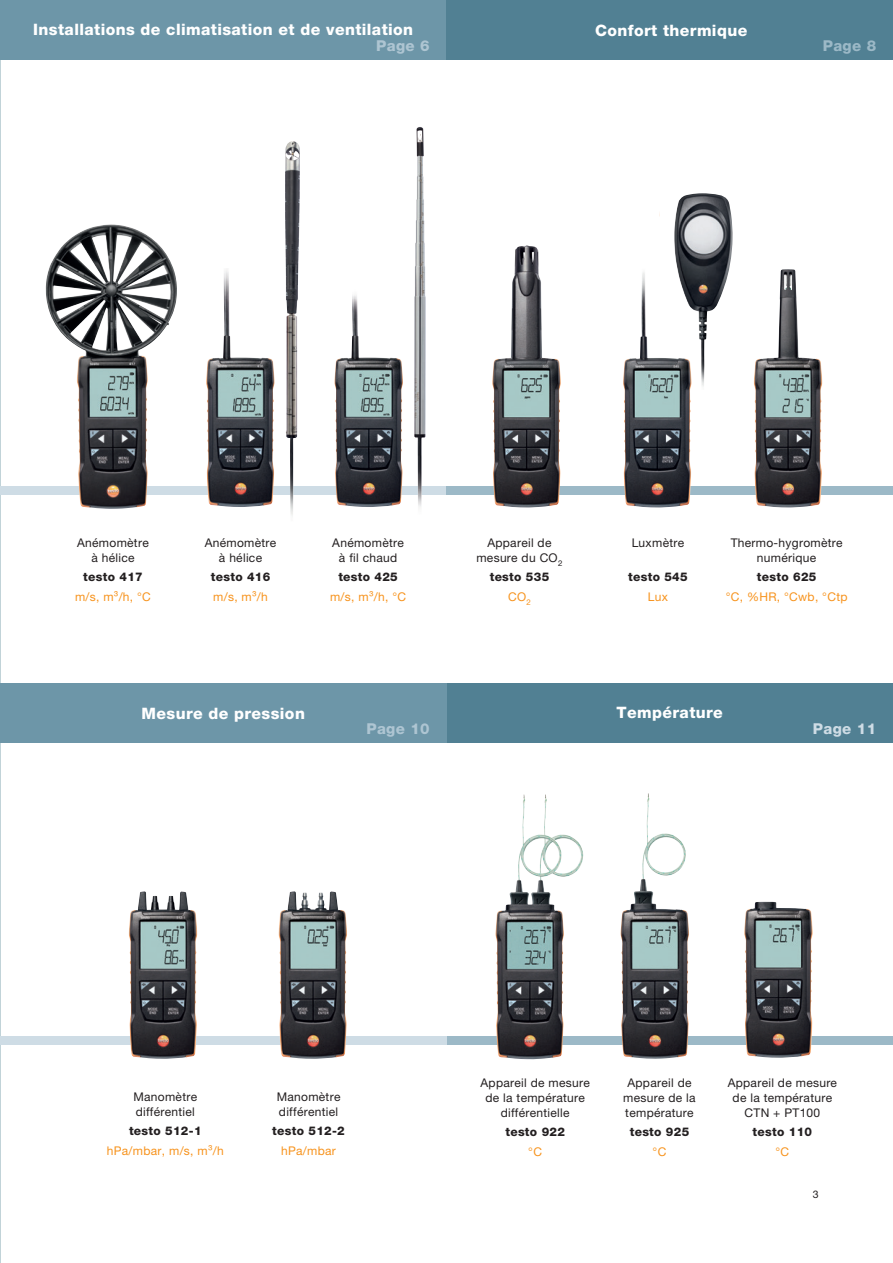
<style>
.page{position:relative;width:893px;height:1263px;background:#fff}
.page>*{position:absolute;margin:0;border:0;box-sizing:border-box;transform-origin:0 0}
.t1{font:800 15.75px "Helvetica Neue LTW1 G";letter-spacing:.025em;color:#fff}
.t2{font:800 15px "Helvetica Neue LTW1 G";letter-spacing:.025em;color:#aec5d2}
.t3{font:800 15px "Helvetica Neue LTW1 G";letter-spacing:.025em;color:#cedce5}
.t4{font:800 15px "Helvetica Neue LTW1 G";color:#9cb9c7}
.t5{font:12px/15px "Helvetica Neue LTW1 G";letter-spacing:.025em;color:#231f20;text-align:center}
.t6{font:800 12px/19.5px "Helvetica Neue LTW1 G";letter-spacing:.025em;color:#231f20;text-align:center}
.t7{font:12px "Helvetica Neue LTW1 G";letter-spacing:.025em;color:#f7931d}
.t8{font:10.5px "Helvetica Neue LTW1 G";color:#231f20}
.s1{font-weight:400;color:#f7931d}
</style>
<div class="page">
<div style="left:0;top:486px;width:446px;height:8px;background:#cedce5"></div>
<div style="left:446px;top:486px;width:447px;height:8px;background:#9cb9c7"></div>
<div style="left:0;top:0;width:446px;height:60px;background:#6d96a8"></div>
<div style="left:446px;top:0;width:447px;height:60px;background:#518093"></div>
<div style="left:446px;top:683px;width:447px;height:60px;background:#518093"></div>
<svg style="left:446px;top:1037px;width:447px;height:8px;background:#899da7"></svg>
<div style="left:0;top:683px;width:446px;height:60px;background:#6d96a8"></div>
<div style="left:0;top:1037px;width:446px;height:8px;background:#cedce5"></div>
<img style="left:206px;top:270px;width:68px;height:237px">
<img style="left:334px;top:295px;width:69px;height:212px">
<img style="left:285px;top:141px;width:15px;height:375px">
<img style="left:414px;top:127px;width:12px;height:380px">
<img style="left:754px;top:269px;width:68px;height:239px">
<img style="left:129px;top:891px;width:68px;height:168px">
<img style="left:278px;top:891px;width:69px;height:168px">
<img style="left:495px;top:794px;width:50px;height:200px">
<img style="left:623px;top:302px;width:68px;height:206px">
<img style="left:492px;top:245px;width:68px;height:263px">
<img style="left:660px;top:193px;width:73px;height:197px">
<img style="left:620px;top:793px;width:69px;height:266px">
<img style="left:744px;top:902px;width:69px;height:156px">
<img style="left:45px;top:224px;width:147px;height:285px">
<h1 class="t1" style="left:33px;top:20px;width:381px">Installations de climatisation et de ventilation</h1>
<p class="t2" style="left:376px;top:37px;width:55px">Page 6</p>
<h1 class="t1" style="left:595px;top:21px;width:154px">Confort thermique</h1>
<p class="t4" style="left:823px;top:37px;width:55px">Page 8</p>
<p class="t5" style="left:77px;top:535px;width:73px">Anémomètre à hélice</p>
<p class="t6" style="left:83px;top:567px;width:61px">testo 417</p>
<p class="t7" style="left:75px;top:589px;width:77px">m/s, m³/h, °C</p>
<p class="t5" style="left:205px;top:535px;width:73px">Anémomètre à hélice</p>
<p class="t6" style="left:211px;top:567px;width:61px">testo 416</p>
<p class="t7" style="left:213px;top:589px;width:56px">m/s, m³/h</p>
<p class="t5" style="left:332px;top:535px;width:73px">Anémomètre à fil chaud</p>
<p class="t6" style="left:338px;top:567px;width:61px">testo 425</p>
<p class="t7" style="left:330px;top:589px;width:77px">m/s, m³/h, °C</p>
<p class="t5" style="left:476px;top:535px;width:88px">Appareil de mesure du CO<sub>2</sub></p>
<p class="t6" style="left:490px;top:567px;width:61px">testo 535<br><span class="s1">CO</span><sub>2</sub></p>
<p class="t5" style="left:632px;top:535px;width:54px">Luxmètre</p>
<p class="t6" style="left:628px;top:567px;width:61px">testo 545</p>
<p class="t7" style="left:648px;top:589px;width:22px">Lux</p>
<p class="t5" style="left:731px;top:535px;width:113px">Thermo-hygromètre numérique</p>
<p class="t6" style="left:757px;top:567px;width:61px">testo 625</p>
<p class="t7" style="left:726px;top:589px;width:123px">°C, %HR, °Cwb, °Ctp</p>
<h1 class="t1" style="left:142px;top:704px;width:165px">Mesure de pression</h1>
<h1 class="t1" style="left:617px;top:703px;width:108px">Température</h1>
<p class="t2" style="left:366px;top:720px;width:65px">Page 10</p>
<p class="t3" style="left:813px;top:720px;width:65px">Page 11</p>
<p class="t5" style="left:133px;top:1089px;width:65px;text-align:left">Manomètre différentiel</p>
<p class="t6" style="left:129px;top:1121px;width:74px">testo 512-1</p>
<p class="t7" style="left:107px;top:1143px;width:118px">hPa/mbar, m/s, m³/h</p>
<p class="t5" style="left:277px;top:1089px;width:65px;text-align:left">Manomètre différentiel</p>
<p class="t6" style="left:272px;top:1121px;width:74px">testo 512-2</p>
<p class="t7" style="left:281px;top:1143px;width:56px">hPa/mbar</p>
<p class="t5" style="left:480px;top:1075px;width:111px">Appareil de mesure de la température différentielle</p>
<p class="t6" style="left:505px;top:1122px;width:61px">testo 922</p>
<p class="t7" style="left:528px;top:1144px;width:15px">°C</p>
<p class="t5" style="left:623px;top:1075px;width:74px">Appareil de mesure de la température</p>
<p class="t6" style="left:630px;top:1122px;width:61px">testo 925</p>
<p class="t7" style="left:653px;top:1144px;width:15px">°C</p>
<p class="t5" style="left:728px;top:1075px;width:111px">Appareil de mesure de la température<br>CTN + PT100</p>
<p class="t6" style="left:753px;top:1122px;width:61px">testo 110</p>
<p class="t7" style="left:775px;top:1144px;width:15px">°C</p>
<p class="t8" style="left:813px;top:1188px;width:7px">3</p>
</div>
